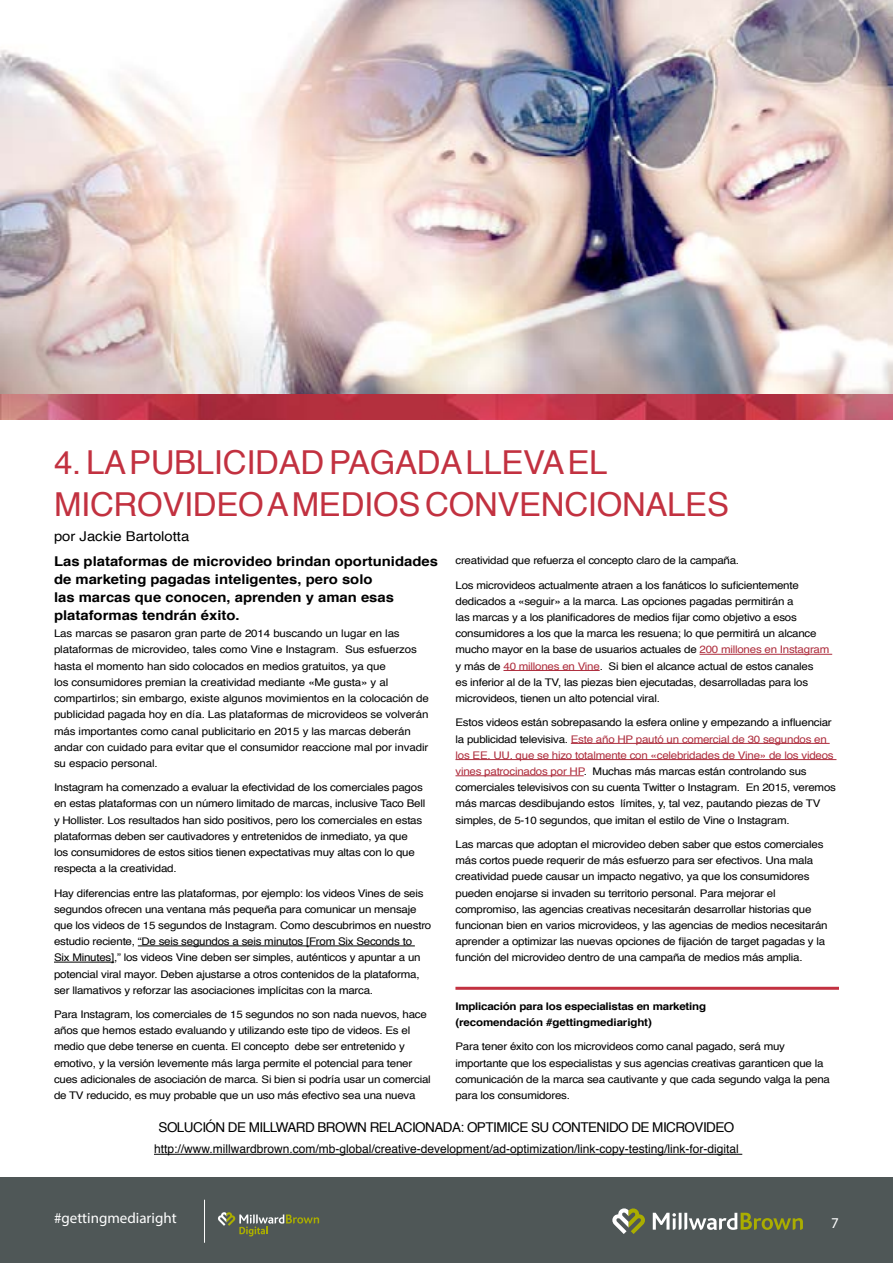
<style>
.page{position:relative;width:893px;height:1263px;background:#fff}
.page>*{position:absolute;margin:0;border:0;box-sizing:border-box;transform-origin:0 0}
.t1{font:33px/42px "Helvetica";letter-spacing:-.01em;color:#c23140}
.t2{font:15px "Myriad Pro";color:#fff}
.t3{font:700 13.5px/18px "Helvetica";color:#000;scale:1.1 1}
.t4{font:13.5px "Helvetica";letter-spacing:-.04em;color:#000}
.t5{font:13.5px "Helvetica";color:#000;scale:1.1 1}
.t6{font:12px "Helvetica";color:#000}
.t7{font:10.5px/16.2px "Helvetica";letter-spacing:-.02em;color:#000;scale:1.1 1}
.t8{font:700 10.5px/16.2px "Helvetica";letter-spacing:-.02em;color:#000;scale:1.1 1}
.s1{color:#ae2d3d}
</style>
<div class="page">
<div style="left:0;top:1178px;width:893px;height:85px;background:#4f5757"></div>
<svg style="left:612px;top:1208px;width:33px;height:26px"></svg>
<svg style="left:653px;top:1213px;width:150px;height:17px"></svg>
<hr style="left:204px;top:1200px;width:1px;height:43px;background:#fff">
<svg style="left:218px;top:1212px;width:101px;height:24px"></svg>
<hr style="left:154px;top:1154px;width:588px;height:1px;background:#000">
<img style="left:0;top:0;width:893px;height:394px">
<hr style="left:138px;top:946px;width:277px;height:1px;background:#000">
<hr style="left:54px;top:962px;width:60px;height:1px;background:#000">
<hr style="left:699px;top:654px;width:133px;height:1px;background:#ae2d3d">
<hr style="left:503px;top:670px;width:97px;height:1px;background:#ae2d3d">
<hr style="left:571px;top:743px;width:259px;height:1px;background:#ae2d3d">
<hr style="left:455px;top:759px;width:381px;height:1px;background:#ae2d3d">
<hr style="left:455px;top:775px;width:129px;height:1px;background:#ae2d3d">
<img style="left:0;top:394px;width:893px;height:26px">
<hr style="left:455px;top:987px;width:384px;height:3px;background:#c23140">
<h1 class="t1" style="left:54px;top:443px;width:676px">4. LA PU BLICIDAD PAGADA LLEVA EL<br>MICROVIDEO A MEDIOS CONVENCIONALES</h1>
<p class="t5" style="left:54px;top:526px;width:125px">por Jackie Bartolotta</p>
<p class="t3" style="left:54px;top:552px;width:351px">Las plataformas de microvideo brindan oportunidades de marketing pagadas inteligentes, pero solo<br>las marcas que conocen, aprenden y aman esas plataformas tendrán éxito.</p>
<p class="t7" style="left:455px;top:553px;width:259px">creatividad que refuerza el concepto claro de la campaña.</p>
<p class="t7" style="left:455px;top:577px;width:341px">Los microvideos actualmente atraen a los fanáticos lo suficientemente dedicados a «seguir» a la marca. Las opciones pagadas permitirán a<br>las marcas y a los planificadores de medios fijar como objetivo a esos consumidores a los que la marca les resuena; lo que permitirá un alcance mucho mayor en la base de usuarios actuales de <span class="s1">200 millones en Instagram </span>y más de <span class="s1">40 millones en Vine</span>. Si bien el alcance actual de estos canales<br>es inferior al de la TV, las piezas bien ejecutadas, desarrolladas para los microvideos, tienen un alto potencial viral.</p>
<p class="t7" style="left:455px;top:715px;width:347px">Estos videos están sobrepasando la esfera online y empezando a influenciar la publicidad televisiva. <span class="s1">Este año HP pautó un comercial de 30 segundos en los EE. UU . que se hizo totalmente con «celebridades de Vine» de los videos vines patrocinados por HP</span>. Muchas más marcas están controlando sus comerciales televisivos con su cuenta Twitter o Instagram. En 2015, veremos más marcas desdibujando estos límites, y, tal vez, pautando piezas de TV simples, de 5-10 segundos, que imitan el estilo de Vine o Instagram.</p>
<p class="t7" style="left:455px;top:836px;width:340px">Las marcas que adoptan el microvideo deben saber que estos comerciales más cortos puede requerir de más esfuerzo para ser efectivos. U na mala creatividad puede causar un impacto negativo, ya que los consumidores pueden enojarse si invaden su territorio personal. Para mejorar el compromiso, las agencias creativas necesitarán desarrollar historias que funcionan bien en varios microvideos, y las agencias de medios necesitarán aprender a optimizar las nuevas opciones de fijación de target pagadas y la función del microvideo dentro de una campaña de medios más amplia.</p>
<p class="t7" style="left:54px;top:626px;width:342px">Las marcas se pasaron gran parte de 2014 buscando un lugar en las plataformas de microvideo, tales como Vine e Instagram. Sus esfuerzos hasta el momento han sido colocados en medios gratuitos, ya que<br>los consumidores premian la creatividad mediante «Me gusta» y al compartirlos; sin embargo, existe algunos movimientos en la colocación de publicidad pagada hoy en día. Las plataformas de microvideos se volverán más importantes como canal publicitario en 2015 y las marcas deberán andar con cuidado para evitar que el consumidor reaccione mal por invadir su espacio personal.</p>
<p class="t7" style="left:54px;top:780px;width:339px">Instagram ha comenzado a evaluar la efectividad de los comerciales pagos en estas plataformas con un número limitado de marcas, inclusive Taco Bell y Hollister. Los resultados han sido positivos, pero los comerciales en estas plataformas deben ser cautivadores y entretenidos de inmediato, ya que<br>los consumidores de estos sitios tienen expectativas muy altas con lo que respecta a la creatividad.</p>
<p class="t7" style="left:54px;top:885px;width:345px">Hay diferencias entre las plataformas, por ejemplo: los videos Vines de seis segundos ofrecen una ventana más pequeña para comunicar un mensaje que los videos de 15 segundos de Instagram. Como descubrimos en nuestro estudio reciente, “De seis segundos a seis minutos [From Six Seconds to<br>Six Minutes],” los videos Vine deben ser simples, auténticos y apuntar a un potencial viral mayor. Deben ajustarse a otros contenidos de la plataforma, ser llamativos y reforzar las asociaciones implícitas con la marca.</p>
<p class="t7" style="left:54px;top:1006px;width:344px">Para Instagram, los comerciales de 15 segundos no son nada nuevos, hace años que hemos estado evaluando y utilizando este tipo de videos. Es el medio que debe tenerse en cuenta. El concepto debe ser entretenido y emotivo, y la versión levemente más larga permite el potencial para tener cues adicionales de asociación de marca. Si bien si podría usar un comercial de TV reducido, es muy probable que un uso más efectivo sea una nueva</p>
<p class="t8" style="left:455px;top:998px;width:229px">Implicación para los especialistas en marketing (recomendación #gettingmediaright)</p>
<p class="t7" style="left:455px;top:1039px;width:342px">Para tener éxito con los microvideos como canal pagado, será muy importante que los especialistas y sus agencias creativas garanticen que la comunicación de la marca sea cautivante y que cada segundo valga la pena para los consumidores.</p>
<p class="t4" style="left:159px;top:1117px;width:577px">SOLUCIÓN DE MILLWARD BROWN RELACIONADA: OPTIMICE SU CONTENIDO DE MICROVIDEO</p>
<p class="t6" style="left:154px;top:1140px;width:586px">http://www.millwardbrown.com/mb-global/creative-development/ad-optimization/link-copy-testing/link-for-digital</p>
<h2 class="t2" style="left:54px;top:1209px;width:124px">#gettingmediaright</h2>
<h2 class="t2" style="left:831px;top:1213px;width:9px">7</h2>
</div>
